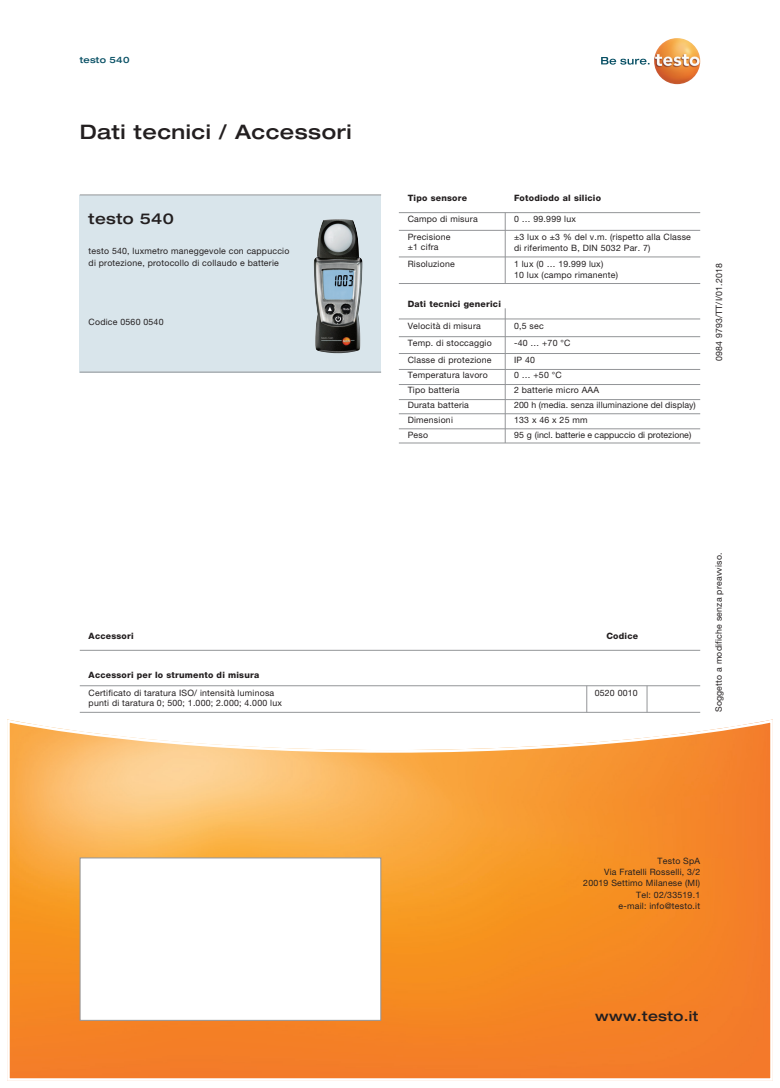
<style>
.page{position:relative;width:780px;height:1088px;background:#fff}
.page>*{position:absolute;margin:0;border:0;box-sizing:border-box;transform-origin:0 0}
.t1{font:500 expanded 20px "Helvetica Neue LTW1 G";letter-spacing:.025em;color:#231f20}
.t2{font:500 expanded 15px "Helvetica Neue LTW1 G";letter-spacing:.025em;color:#231f20}
.t3{font:500 expanded 13.75px "Helvetica Neue LTW1 G";letter-spacing:.025em;color:#231f20}
.t4{font:8.75px/11.2px "Helvetica Neue LTW1 G";letter-spacing:.025em;color:#231f20}
.t5{font:800 8.75px "Helvetica Neue LTW1 G";letter-spacing:.025em;color:#231f20}
.t6{font:8.75px "Helvetica Neue LTW1 G";color:#231f20}
.t7{font:500 expanded 8.75px "Helvetica Neue LTW1 G";letter-spacing:.025em;color:#074f64}
</style>
<div class="page">
<svg style="left:7px;top:719px;width:766px;height:362px;background:#f79f49"></svg>
<div style="left:80px;top:195px;width:301px;height:177px;background:#d9e5eb"></div>
<hr style="left:80px;top:195px;width:301px;height:1px;background:#939598">
<hr style="left:80px;top:372px;width:301px;height:1px;background:#939598">
<img style="left:313px;top:219px;width:49px;height:134px">
<svg style="left:601px;top:57px;width:48px;height:8px"></svg>
<img style="left:654px;top:38px;width:46px;height:46px;border-radius:23px">
<hr style="left:399px;top:319px;width:301px;height:1px;background:#939598">
<hr style="left:399px;top:336px;width:301px;height:1px;background:#939598">
<hr style="left:399px;top:353px;width:301px;height:1px;background:#939598">
<hr style="left:399px;top:369px;width:301px;height:1px;background:#939598">
<hr style="left:399px;top:384px;width:301px;height:1px;background:#939598">
<hr style="left:399px;top:399px;width:301px;height:1px;background:#939598">
<hr style="left:399px;top:413px;width:301px;height:1px;background:#939598">
<hr style="left:399px;top:428px;width:301px;height:1px;background:#939598">
<hr style="left:399px;top:443px;width:301px;height:1px;background:#939598">
<hr style="left:505px;top:308px;width:1px;height:135px;background:#939598">
<hr style="left:80px;top:685px;width:620px;height:1px;background:#939598">
<hr style="left:80px;top:712px;width:620px;height:1px;background:#939598">
<svg style="left:586px;top:686px;width:1px;height:26px"></svg>
<svg style="left:646px;top:686px;width:1px;height:26px"></svg>
<hr style="left:399px;top:212px;width:301px;height:1px;background:#939598">
<hr style="left:505px;top:213px;width:1px;height:70px;background:#939598">
<hr style="left:399px;top:230px;width:301px;height:1px;background:#939598">
<hr style="left:399px;top:257px;width:301px;height:1px;background:#939598">
<hr style="left:399px;top:283px;width:301px;height:1px;background:#939598">
<hr style="left:80px;top:650px;width:620px;height:1px;background:#939598">
<div style="left:80px;top:857px;width:301px;height:163px;background:#fff;border:1px solid #939598"></div>
<p class="t7" style="left:80px;top:55px;width:51px">testo 540</p>
<h1 class="t1" style="left:80px;top:119px;width:273px">Dati tecnici / Accessori</h1>
<h2 class="t2" style="left:89px;top:209px;width:87px">testo 540</h2>
<p class="t4" style="left:89px;top:245px;width:202px">testo 540, luxmetro maneggevole con cappuccio di protezione, protocollo di collaudo e batterie</p>
<p class="t4" style="left:89px;top:316px;width:76px">Codice 0560 0540</p>
<p class="t5" style="left:407px;top:193px;width:61px">Tipo sensore</p>
<p class="t5" style="left:514px;top:193px;width:88px">Fotodiodo al silicio</p>
<p class="t4" style="left:407px;top:210px;width:72px;line-height:17.8px">Campo di misura<br>Precisione</p>
<p class="t4" style="left:407px;top:239px;width:49px;line-height:16.6px">±1 cifra<br>Risoluzione</p>
<p class="t4" style="left:514px;top:210px;width:178px;line-height:17.8px">0 … 99.999 lux<br>±3 lux o ±3 % del v.m. (rispetto alla Classe</p>
<p class="t4" style="left:514px;top:241px;width:138px;line-height:15.4px">di riferimento B, DIN 5032 Par. 7)<br>1 lux (0 … 19.999 lux)</p>
<p class="t4" style="left:514px;top:269px;width:105px">10 lux (campo rimanente)</p>
<p class="t5" style="left:407px;top:299px;width:95px">Dati tecnici generici</p>
<p class="t4" style="left:407px;top:320px;width:75px">Velocità di misura</p>
<p class="t4" style="left:514px;top:320px;width:31px">0,5 sec</p>
<p class="t4" style="left:407px;top:338px;width:86px">Temp. di stoccaggio</p>
<p class="t4" style="left:514px;top:338px;width:58px">-40 … +70 °C</p>
<p class="t4" style="left:407px;top:354px;width:85px">Classe di protezione</p>
<p class="t4" style="left:514px;top:354px;width:22px">IP 40</p>
<p class="t4" style="left:407px;top:369px;width:82px">Temperatura lavoro</p>
<p class="t4" style="left:514px;top:369px;width:49px">0 … +50 °C</p>
<p class="t4" style="left:407px;top:385px;width:53px">Tipo batteria</p>
<p class="t4" style="left:514px;top:385px;width:87px">2 batterie micro AAA</p>
<p class="t4" style="left:407px;top:400px;width:63px">Durata batteria</p>
<p class="t4" style="left:514px;top:400px;width:183px">200 h (media. senza illuminazione del display)</p>
<p class="t4" style="left:407px;top:414px;width:47px">Dimensioni</p>
<p class="t4" style="left:514px;top:414px;width:75px">133 x 46 x 25 mm</p>
<p class="t4" style="left:407px;top:429px;width:22px">Peso</p>
<p class="t6" style="left:514px;top:429px;width:179px">95 g (incl. batterie e cappuccio di protezione)</p>
<p class="t4" style="left:713px;top:361px;width:100px;rotate:-90deg">0984 9793/TT/I/01.2018</p>
<p class="t5" style="left:89px;top:630px;width:47px">Accessori</p>
<p class="t5" style="left:606px;top:630px;width:33px">Codice</p>
<p class="t5" style="left:89px;top:669px;width:172px">Accessori per lo strumento di misura</p>
<p class="t4" style="left:89px;top:687px;width:187px">Certificato di taratura ISO/ intensità luminosa</p>
<p class="t4" style="left:594px;top:687px;width:45px">0520 0010</p>
<p class="t4" style="left:89px;top:697px;width:195px">punti di taratura 0; 500; 1.000; 2.000; 4.000 lux</p>
<p class="t4" style="left:713px;top:712px;width:161px;rotate:-90deg">Soggetto a modifiche senza preavviso.</p>
<p class="t4" style="left:583px;top:855px;width:118px;text-align:right">Testo SpA<br>Via Fratelli Rosselli, 3/2<br>20019 Settimo Milanese (MI)<br>Tel: 02/33519.1<br>e-mail: info@testo.it</p>
<h3 class="t3" style="left:595px;top:1007px;width:105px">www.testo.it</h3>
</div>
